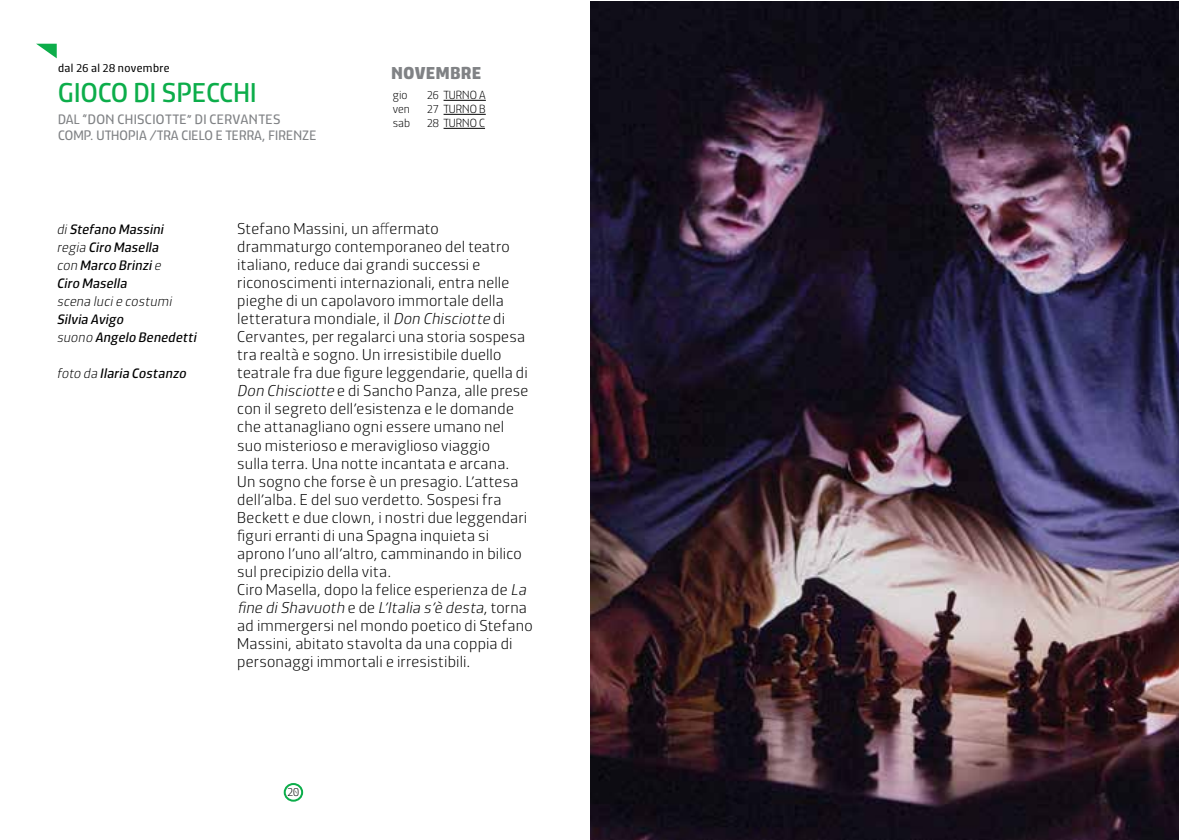
<style>
.page{position:relative;width:1180px;height:840px;background:#fff}
.page>*{position:absolute;margin:0;border:0;box-sizing:border-box;transform-origin:0 0}
.t1{font:28px "Dic Sans 74 300 wt";letter-spacing:.01em;color:#0cad4a}
.t2{font:18px "Dic Sans 74 650 wt";letter-spacing:.04em;color:#808285}
.t3{font:16px/18px "Dic Sans 74 75 wt";letter-spacing:.01em;color:#000}
.t4{font:italic 14px/18px "Dic Sans 74 300 wt";color:#000}
.t5{font:14px/16px "Dic Sans 74 250 wt";letter-spacing:.01em;color:#808285}
.t6{font:italic 14px "Dic Sans 74 75 wt";color:#000}
.t7{font:12px "Dic Sans 74 75 wt";color:#000}
.t8{font:12px "Dic Sans 74 250 wt";letter-spacing:.035em;color:#000}
.s1{font-family:"Dic Sans 74 75 wt"}
.s2{font-style:italic}
</style>
<div class="page">
<div style="left:284px;top:782px;width:19px;height:19px;border:2px solid #0cad4a;border-radius:50%"></div>
<img style="left:590px;top:1px;width:588px;height:838px">
<hr style="left:443px;top:100px;width:43px;height:1px;background:#000">
<hr style="left:443px;top:114px;width:42px;height:1px;background:#000">
<hr style="left:443px;top:128px;width:42px;height:1px;background:#000">
<svg style="left:36px;top:44px;width:21px;height:14px"></svg>
<p class="t8" style="left:58px;top:60px;width:113px">dal 26 al 28 novembre</p>
<h1 class="t1" style="left:58px;top:73px;width:200px">GIOCO DI SPECCHI</h1>
<p class="t5" style="left:58px;top:111px;width:260px">DAL “DON CHISCIOTTE” DI CERVANTES<br>COMP. UTHOPIA /TRA CIELO E TERRA, FIRENZE</p>
<p class="t2" style="left:391px;top:60px;width:91px">NOVEMBRE</p>
<p class="t7" style="left:393px;top:86px;width:16px">gio</p>
<p class="t7" style="left:427px;top:86px;width:60px">26 TURNO A</p>
<p class="t7" style="left:393px;top:100px;width:19px">ven</p>
<p class="t7" style="left:427px;top:100px;width:60px">27 TURNO B</p>
<p class="t7" style="left:393px;top:114px;width:19px">sab</p>
<p class="t7" style="left:427px;top:114px;width:60px">28 TURNO C</p>
<p class="t4" style="left:57px;top:220px;width:111px"><span class="s1">di</span>Stefano Massini <span class="s1">regia</span> Ciro Masella <span class="s1">con</span> Marco Brinzi<span class="s1">e<br></span>Ciro Masella</p>
<p class="t6" style="left:57px;top:291px;width:120px">scena lucie costumi</p>
<p class="t4" style="left:57px;top:310px;width:144px">Silvia Avigo<br><span class="s1">suono</span> Angelo Benedetti</p>
<p class="t4" style="left:57px;top:364px;width:134px"><span class="s1">foto da</span> Ilaria Costanzo</p>
<p class="t3" style="left:237px;top:219px;width:297px">Stefano Massini, un affermato drammaturgo contemporaneo del teatro italiano, reduce dai grandi successi e riconoscimenti internazionali, entra nelle pieghe di un capolavoro immortale della letteratura mondiale, il <span class="s2">Don Chisciotte</span> di Cervantes, per regalarci una storia sospesa tra realtà e sogno. Un irresistibile duello teatrale fra due figure leggendarie, quella di <span class="s2">Don Chisciotte</span> e di Sancho Panza, alle prese con il segreto dell’esistenza e le domande che attanagliano ogni essere umano nel suo misterioso e meraviglioso viaggio<br>sulla terra. Una notte incantata e arcana.<br>Un sogno che forse è un presagio. L’attesa dell’alba. E del suo verdetto. Sospesi fra Beckett e due clown, i nostri due leggendari figuri erranti di una Spagna inquieta si aprono l’uno all’altro, camminando in bilico sul precipizio della vita.<br>Ciro Masella, dopo la felice esperienza de <span class="s2">La fine diShavuoth</span> e d e <span class="s2">L’Italia s’è desta</span>, t o r n a ad immergersi nel mondo poetico di Stefano Massini, abitato stavolta da una coppia di personaggi immortali e irresistibili.</p>
<p class="t7" style="left:287px;top:783px;width:14px">20</p>
</div>
